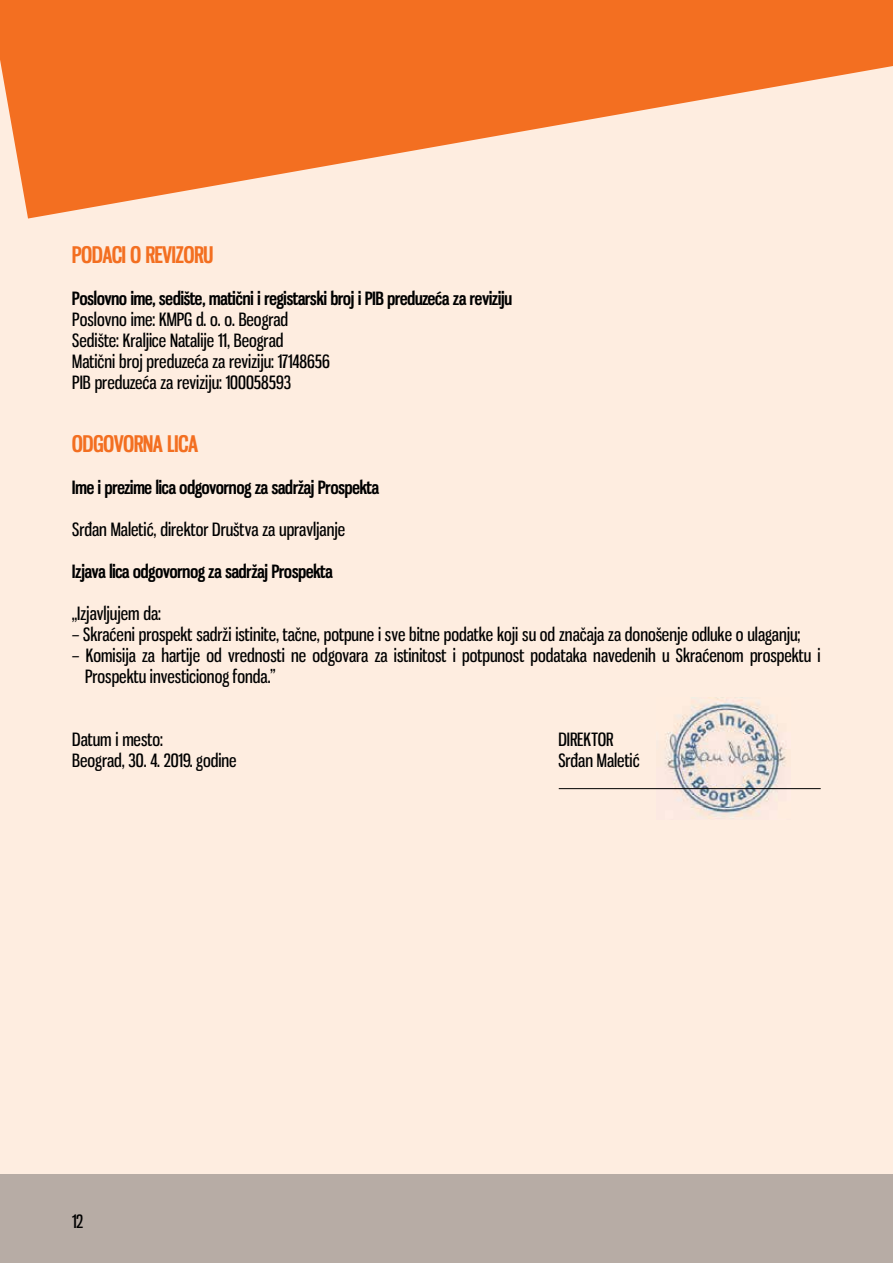
<style>
.page{position:relative;width:893px;height:1263px;background:#feede0}
.page>*{position:absolute;margin:0;border:0;box-sizing:border-box;transform-origin:0 0}
.t1{font:700 22.5px "Gnuolane";color:#f36f21}
.t2{font:18px/21px "Gnuolane";color:#000}
.t3{font:700 18px "Gnuolane";color:#000}
</style>
<div class="page">
<svg style="left:0;top:0;width:893px;height:219px;fill:#f36f21"></svg>
<div style="left:0;top:1174px;width:893px;height:89px;background:#b7aca5"></div>
<img style="left:656px;top:698px;width:134px;height:121px">
<hr style="left:559px;top:788px;width:262px;height:1px;background:#000">
<p class="t1" style="left:72px;top:239px;width:142px">PODACI O REVIZORU</p>
<p class="t3" style="left:72px;top:285px;width:441px">Poslovno ime, sedište, matični i registarski broj i PIB preduzeća za reviziju</p>
<p class="t2" style="left:72px;top:308px;width:259px">Poslovno ime: KMPG d. o. o. Beograd Sedište: Kraljice Natalije 11, Beograd Matični broj preduzeća za reviziju: 17148656<br>PIB preduzeća za reviziju: 100058593</p>
<p class="t1" style="left:72px;top:427px;width:127px">ODGOVORNA LICA</p>
<p class="t3" style="left:72px;top:474px;width:308px">Ime i prezime lica odgovornog za sadržaj Prospekta</p>
<p class="t2" style="left:72px;top:517px;width:274px">Srđan Maletić, direktor Društva za upravljanje</p>
<p class="t3" style="left:72px;top:558px;width:262px">Izjava lica odgovornog za sadržaj Prospekta</p>
<p class="t2" style="left:72px;top:601px;width:90px">„Izjavljujem da:</p>
<p class="t2" style="left:72px;top:622px;width:730px">– Skraćeni prospekt sadrži istinite, tačne, potpune i sve bitne podatke koji su od značaja za donošenje odluke o ulaganju;</p>
<p class="t2" style="left:85px;top:643px;width:737px;text-indent:-13px">– Komisija za hartije od vrednosti ne odgovara za istinitost i potpunost podataka navedenih u Skraćenom prospektu i<br>Prospektu investicionog fonda.”</p>
<p class="t2" style="left:72px;top:727px;width:92px">Datum i mesto:</p>
<p class="t2" style="left:558px;top:727px;width:57px">DIREKTOR</p>
<p class="t2" style="left:72px;top:748px;width:166px">Beograd, 30. 4. 2019. godine</p>
<p class="t2" style="left:558px;top:748px;width:83px">Srđan Maletić</p>
<p class="t2" style="left:72px;top:1209px;width:12px">12</p>
</div>
